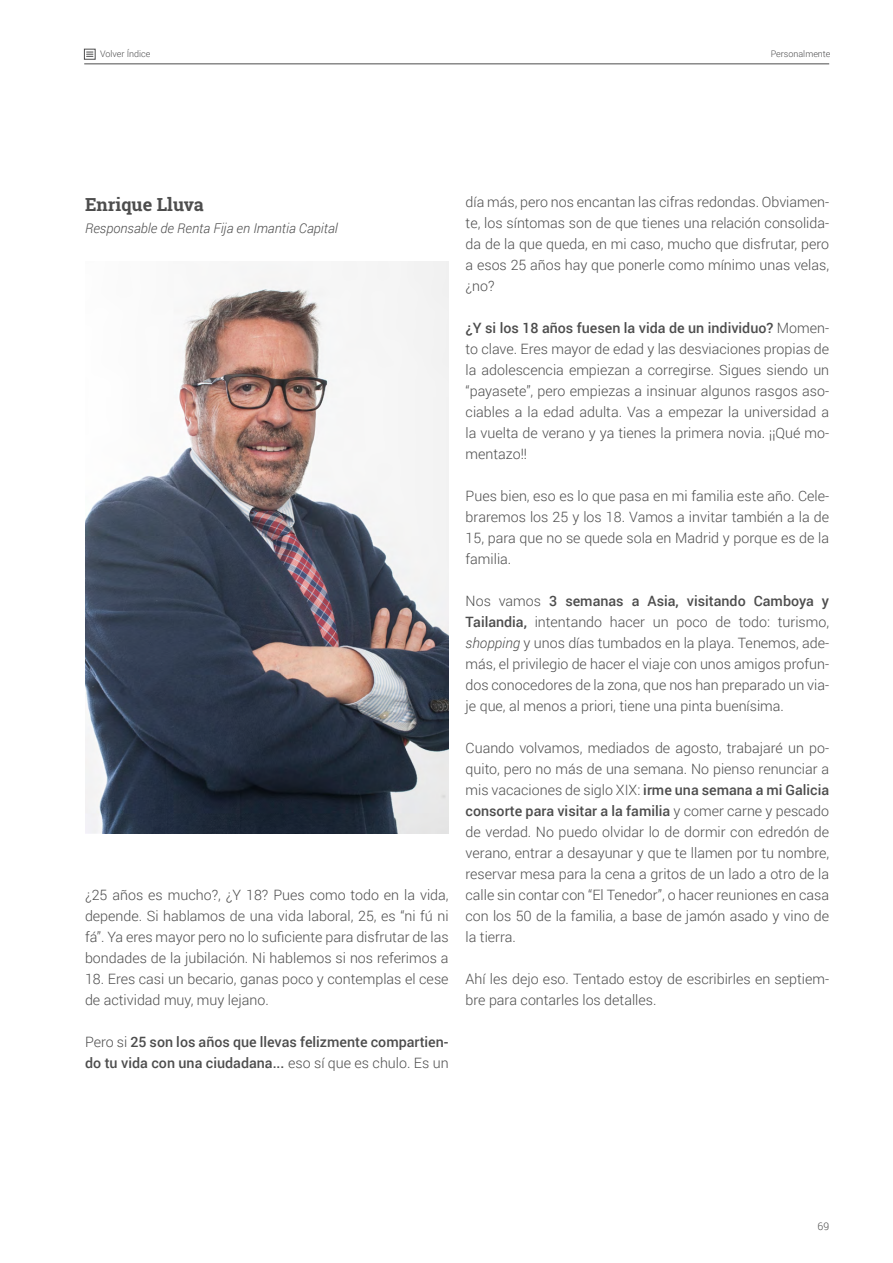
<style>
.page{position:relative;width:893px;height:1263px;background:#fff}
.page>*{position:absolute;margin:0;border:0;box-sizing:border-box;transform-origin:0 0}
.t1{font:700 18px "Roboto Slab";color:#4d4d4d}
.t2{font:300 14.25px/21px "Roboto";color:#4d4d4d;text-align:justify}
.t3{font:500 14.25px/21px "Roboto";color:#4d4d4d}
.t4{font:italic 300 13.5px "Roboto";color:#4d4d4d}
.t5{font:300 10.5px "Roboto";color:#4d4d4d}
.t6{font:300 9px "Roboto";color:#4d4d4e}
.s1{font-weight:300}
.s2{font-weight:500}
.s3{font-style:italic}
</style>
<div class="page">
<hr style="left:84px;top:64px;width:745px;height:1px;background:#4d4d4d">
<img style="left:85px;top:261px;width:364px;height:572px">
<svg style="left:87px;top:52px;width:6px;height:5px"></svg>
<div style="left:84px;top:49px;width:11px;height:10px;border:1px solid #4d4d4e"></div>
<p class="t6" style="left:100px;top:48px;width:52px">Volver Índice</p>
<p class="t6" style="left:771px;top:48px;width:61px">Personalmente</p>
<p class="t1" style="left:85px;top:192px;width:120px">Enrique Lluva</p>
<p class="t4" style="left:85px;top:219px;width:254px">Responsable de Renta Fija en Imantia Capital</p>
<p class="t2" style="left:85px;top:884px;width:365px">¿25 años es mucho?, ¿Y 18? Pues como todo en la vida, depende. Si hablamos de una vida laboral, 25, es “ni fú ni fá”. Ya eres mayor pero no lo suficiente para disfrutar de las bondades de la jubilación. Ni hablemos si nos referimos a</p>
<p class="t2" style="left:85px;top:968px;width:365px">18. Eres casi un becario, ganas poco y contemplas el cese de actividad muy, muy lejano.</p>
<p class="t3" style="left:85px;top:1031px;width:365px"><span class="s1">Pero si</span> 25 son los años que llevas felizmente compartien&shy;do tu vida con una ciudadana... <span class="s1">eso sí que es chulo. Es un</span></p>
<p class="t2" style="left:466px;top:191px;width:365px">día más, pero nos encantan las cifras redondas. Obviamen&shy;te, los síntomas son de que tienes una relación consolida&shy;da de la que queda, en mi caso, mucho que disfrutar, pero a esos 25 años hay que ponerle como mínimo unas velas, ¿no?</p>
<p class="t2" style="left:466px;top:317px;width:365px"><span class="s2">¿Y si los 18 años fuesen la vida de un individuo?</span> Momen&shy;to clave. Eres mayor de edad y las desviaciones propias de la adolescencia empiezan a corregirse. Sigues siendo un “payasete”, pero empiezas a insinuar algunos rasgos aso&shy;ciables a la edad adulta. Vas a empezar la universidad a la vuelta de verano y ya tienes la primera novia. ¡¡Qué mo&shy;mentazo!!</p>
<p class="t2" style="left:466px;top:485px;width:365px">Pues bien, eso es lo que pasa en mi familia este año. Cele&shy;braremos los 25 y los 18. Vamos a invitar también a la de 15, para que no se quede sola en Madrid y porque es de la familia.</p>
<p class="t2" style="left:466px;top:590px;width:365px">Nos vamos <span class="s2">3 semanas a Asia, visitando Camboya y Tailandia,</span> intentando hacer un poco de todo: turismo, <span class="s3">shopping</span> y unos días tumbados en la playa. Tenemos, ade&shy;más, el privilegio de hacer el viaje con unos amigos profun&shy;dos conocedores de la zona, que nos han preparado un via&shy;je que, al menos a priori, tiene una pinta buenísima.</p>
<p class="t2" style="left:466px;top:737px;width:365px">Cuando volvamos, mediados de agosto, trabajaré un po&shy;quito, pero no más de una semana. No pienso renunciar a mis vacaciones de siglo XIX: <span class="s2">irme una semana a mi Galicia consorte para visitar a la familia</span> y comer carne y pescado de verdad. No puedo olvidar lo de dormir con edredón de verano, entrar a desayunar y que te llamen por tu nombre, reservar mesa para la cena a gritos de un lado a otro de la calle sin contar con “El Tenedor”, o hacer reuniones en casa con los 50 de la familia, a base de jamón asado y vino de la tierra.</p>
<p class="t2" style="left:466px;top:968px;width:365px">Ahí les dejo eso. Tentado estoy de escribirles en septiem&shy;bre para contarles los detalles.</p>
<p class="t5" style="left:817px;top:1218px;width:13px">69</p>
</div>
